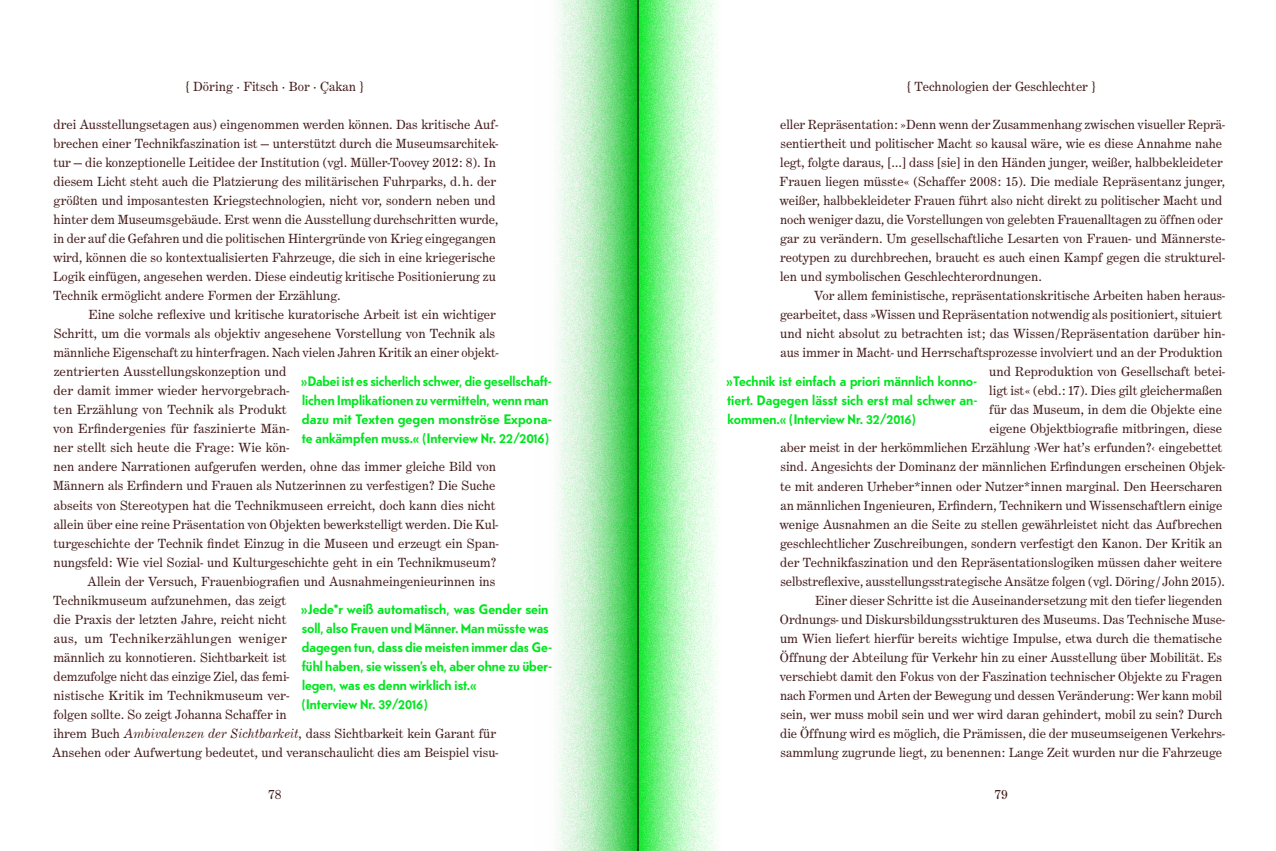
<style>
.page{position:relative;width:1276px;height:851px;background:#fff}
.page>*{position:absolute;margin:0;border:0;box-sizing:border-box;transform-origin:0 0}
.t1{font:13.75px/19px "Century Expanded T";color:#441c1b}
.t2{font:700 13.75px/19px "Telefon";color:#00e61e}
.t3{font:13.75px "Century Expanded T";letter-spacing:.025em;color:#441c1b}
.s1{font-style:italic}
</style>
<div class="page">
<svg style="left:639px;top:0;width:79px;height:850px;background:#a4f5ae"></svg>
<svg style="left:556px;top:0;width:82px;height:850px;background:#9be3a4"></svg>
<hr style="left:638px;top:0;width:1px;height:850px;background:#000">
<p class="t1" style="left:186px;top:77px;width:179px">{ Döring · Fitsch · Bor · Çakan }</p>
<p class="t1" style="left:907px;top:77px;width:190px">{ Technologien der Geschlechter }</p>
<p class="t1" style="left:53px;top:115px;width:447px">drei Ausstellungsetagen aus) eingenommen werden können. Das kritische Auf&shy;brechen einer Technikfaszination ist — unterstützt durch die Museumsarchitek&shy;tur — die konzeptionelle Leitidee der Institution (vgl. Müller-Toovey 2012: 8). In diesem Licht steht auch die Platzierung des militärischen Fuhrparks, d.h. der größten und imposantesten Kriegstechnologien, nicht vor, sondern neben und hinter dem Museumsgebäude. Erst wenn die Ausstellung durchschritten wurde, in der auf die Gefahren und die politischen Hintergründe von Krieg eingegangen wird, können die so kontextualisierten Fahrzeuge, die sich in eine kriegerische Logik einfügen, angesehen werden. Diese eindeutig kritische Positionierung zu Technik ermöglicht andere Formen der Erzählung.</p>
<p class="t1" style="left:88px;top:305px;width:409px">Eine solche reflexive und kritische kuratorische Arbeit ist ein wichtiger</p>
<p class="t1" style="left:54px;top:324px;width:443px">Schritt, um die vormals als objektiv angesehene Vorstellung von Technik als</p>
<p class="t1" style="left:53px;top:343px;width:446px">männliche Eigenschaft zu hinterfragen. Nach vielen Jahren Kritik an einer objekt-</p>
<p class="t1" style="left:54px;top:362px;width:234px">zentrierten Ausstellungskonzeption und</p>
<p class="t1" style="left:54px;top:381px;width:237px">der damit immer wieder hervorgebrach-</p>
<p class="t1" style="left:54px;top:400px;width:234px">ten Erzählung von Technik als Produkt</p>
<p class="t1" style="left:53px;top:419px;width:238px">von Erfindergenies für faszinierte Män-</p>
<p class="t1" style="left:53px;top:438px;width:237px">ner stellt sich heute die Frage: Wie kön-</p>
<p class="t1" style="left:53px;top:457px;width:444px">nen andere Narrationen aufgerufen werden, ohne das immer gleiche Bild von</p>
<p class="t1" style="left:53px;top:476px;width:444px">Männern als Erfindern und Frauen als Nutzerinnen zu verfestigen? Die Suche</p>
<p class="t1" style="left:54px;top:495px;width:443px">abseits von Stereotypen hat die Technikmuseen erreicht, doch kann dies nicht</p>
<p class="t1" style="left:54px;top:514px;width:446px">allein über eine reine Präsentation von Objekten bewerkstelligt werden. Die Kul-</p>
<p class="t1" style="left:54px;top:533px;width:446px">turgeschichte der Technik findet Einzug in die Museen und erzeugt ein Span-</p>
<p class="t1" style="left:53px;top:552px;width:444px">nungsfeld: Wie viel Sozial- und Kulturgeschichte geht in ein Technikmuseum?</p>
<p class="t1" style="left:88px;top:571px;width:409px">Allein der Versuch, Frauenbiografien und Ausnahmeingenieurinnen ins</p>
<p class="t1" style="left:53px;top:590px;width:235px">Technikmuseum aufzunehmen, das zeigt</p>
<p class="t1" style="left:54px;top:609px;width:234px">die Praxis der letzten Jahre, reicht nicht</p>
<p class="t3" style="left:54px;top:630px;width:234px">aus, um Technikerzählungen weniger</p>
<p class="t1" style="left:53px;top:647px;width:234px">männlich zu konnotieren. Sichtbarkeit ist</p>
<p class="t1" style="left:54px;top:666px;width:237px">demzufolge nicht das einzige Ziel, das femi-</p>
<p class="t1" style="left:53px;top:685px;width:237px">nistische Kritik im Technikmuseum ver-</p>
<p class="t1" style="left:53px;top:704px;width:235px">folgen sollte. So zeigt Johanna Schaffer in</p>
<p class="t1" style="left:53px;top:723px;width:444px">ihrem Buch <span class="s1">Ambivalenzen der Sichtbarkeit</span>, dass Sichtbarkeit kein Garant für</p>
<p class="t1" style="left:52px;top:742px;width:447px">Ansehen oder Aufwertung bedeutet, und veranschaulicht dies am Beispiel visu-</p>
<p class="t1" style="left:779px;top:115px;width:447px">eller Repräsentation: »Denn wenn der Zusammenhang zwischen visueller Reprä&shy;sentiertheit und politischer Macht so kausal wäre, wie es diese Annahme nahe legt, folgte daraus, […] dass [sie] in den Händen junger, weißer, halbbekleideter Frauen liegen müsste« ( Schaffer 2008: 15). Die mediale Repräsentanz junger, weißer, halbbekleideter Frauen führt also nicht direkt zu politischer Macht und noch weniger dazu, die Vorstellungen von gelebten Frauenalltagen zu öffnen oder gar zu verändern. Um gesellschaftliche Lesarten von Frauen- und Männerste&shy;reotypen zu durchbrechen, braucht es auch einen Kampf gegen die strukturel&shy;len und symbolischen Geschlechterordnungen.</p>
<p class="t1" style="left:779px;top:286px;width:447px;text-align:right">Vor allem feministische, repräsentationskritische Arbeiten haben heraus&shy;gearbeitet, dass »Wissen und Repräsentation notwendig als positioniert, situiert und nicht absolut zu betrachten ist; das Wissen/Repräsentation darüber hin&shy;aus immer in Macht- und Herrschaftsprozesse involviert und an der Produktion und Reproduktion von Gesellschaft betei-<br>ligt ist« (ebd.: 17). Dies gilt gleichermaßen<br>für das Museum, in dem die Objekte eine<br>eigene Objektbiografie mitbringen, diese<br>aber meist in der herkömmlichen Erzählung ›Wer hat’s erfunden?‹ eingebettet sind. Angesichts der Dominanz der männlichen Erfindungen erscheinen Objek&shy;te mit anderen Urheber*innen oder Nutzer*innen marginal. Den Heerscharen an männlichen Ingenieuren, Erfindern, Technikern und Wissenschaftlern einige wenige Ausnahmen an die Seite zu stellen gewährleistet nicht das Aufbrechen geschlechtlicher Zuschreibungen, sondern verfestigt den Kanon. Der Kritik an der Technikfaszination und den Repräsentationslogiken müssen daher weitere selbstreflexive, ausstellungsstrategische Ansätze folgen (vgl. Döring/ John 2015).<br>Einer dieser Schritte ist die Auseinandersetzung mit den tiefer liegenden Ordnungs- und Diskursbildungsstrukturen des Museums. Das Technische Muse&shy;um Wien liefert hierfür bereits wichtige Impulse, etwa durch die thematische Öffnung der Abteilung für Verkehr hin zu einer Ausstellung über Mobilität. Es verschiebt damit den Fokus von der Faszination technischer Objekte zu Fragen nach Formen und Arten der Bewegung und dessen Veränderung: Wer kann mobil sein, wer muss mobil sein und wer wird daran gehindert, mobil zu sein? Durch die Öffnung wird es möglich, die Prämissen, die der museumseigenen Verkehrs&shy;sammlung zugrunde liegt, zu benennen: Lange Zeit wurden nur die Fahrzeuge</p>
<p class="t2" style="left:301px;top:371px;width:252px">»Dabei ist es sicherlich schwer, die gesellschaft&shy;lichen Implikationen zu vermitteln, wenn man dazu mit Texten gegen monströse Expona&shy;te ankämpfen muss.« (Interview Nr. 22/2016)</p>
<p class="t2" style="left:726px;top:371px;width:253px;text-align:justify">»Technik ist einfach a priori männlich konno&shy;tiert. Dagegen lässt sich erst mal schwer an&shy;kommen.« (Interview Nr. 32/2016)</p>
<p class="t2" style="left:301px;top:599px;width:253px">»Jede*r weiß automatisch, was Gender sein soll, also Frauen und Männer. Man müsste was dagegen tun, dass die meisten immer das Ge&shy;fühl haben, sie wissen’s eh, aber ohne zu über&shy;legen, was es denn wirklich ist.«<br>(Interview Nr. 39/2016)</p>
<p class="t1" style="left:268px;top:785px;width:15px">78</p>
<p class="t1" style="left:994px;top:785px;width:15px">79</p>
</div>
